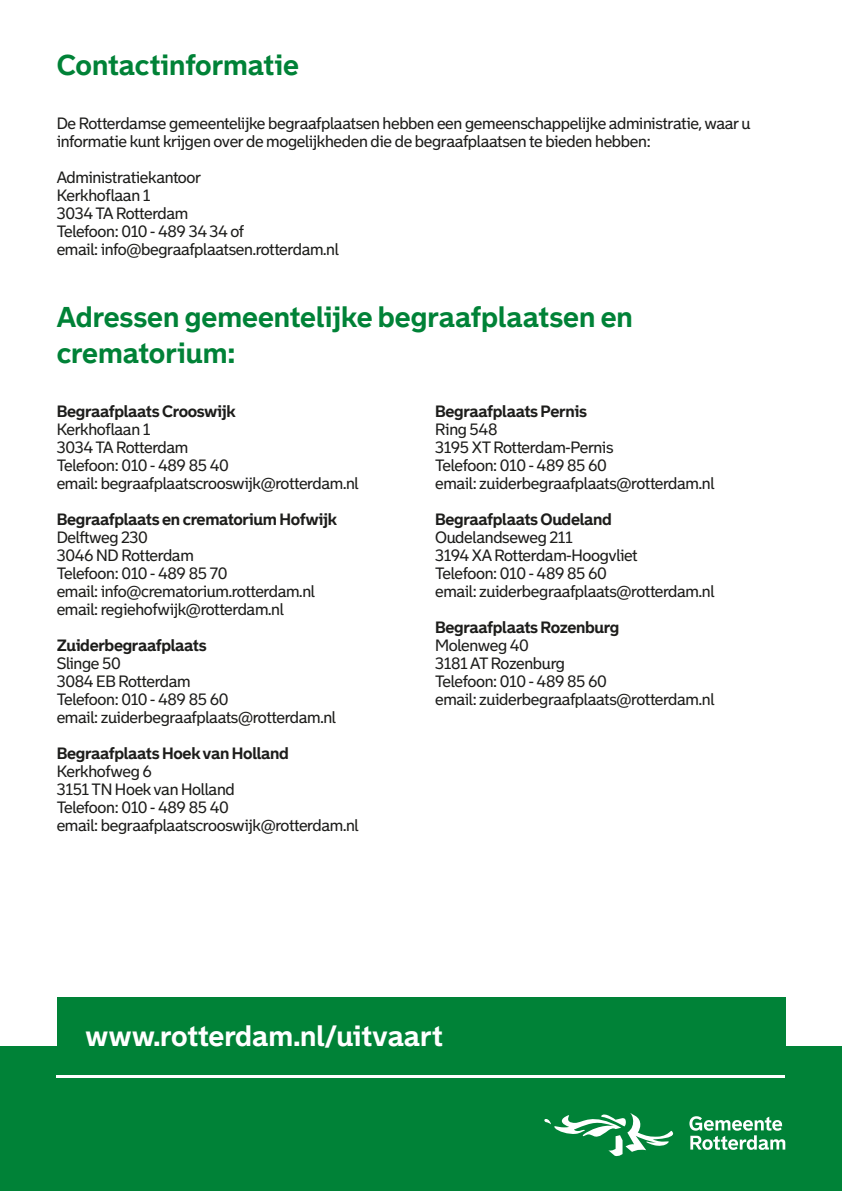
<style>
.page{position:relative;width:842px;height:1191px;background:#fff}
.page>*{position:absolute;margin:0;border:0;box-sizing:border-box;transform-origin:0 0}
.H1_Titel_binnenkant{font:700 28px/36px "Bolder";color:#008237}
.H1_Titel_binnenkant-2{font:700 28px "Bolder";color:#fff}
.P_-_Broodtekst{font:16px/18px "Bolder";letter-spacing:-.02em;color:#1d1d1b}
.P_-_Broodtekst-2{font:700 16px "Bolder";letter-spacing:-.02em;color:#1d1d1b}
</style>
<div class="page">
<div style="left:57px;top:997px;width:728px;height:194px;background:#008237"></div>
<div style="left:0;top:1046px;width:842px;height:145px;background:#008237"></div>
<hr style="left:57px;top:1074px;width:728px;height:3px;background:#fff">
<svg style="left:689px;top:1116px;width:96px;height:33px"></svg>
<svg style="left:544px;top:1113px;width:129px;height:43px"></svg>
<h1 class="H1_Titel_binnenkant" style="left:57px;top:46px;width:244px">Contactinformatie</h1>
<p class="P_-_Broodtekst" style="left:57px;top:114px;width:695px">De Rotterdamse gemeentelijke begraafplaatsen hebben een gemeenschappelijke administratie, waar u informatie kunt krijgen over de mogelijkheden die de begraafplaatsen te bieden hebben:</p>
<p class="P_-_Broodtekst" style="left:57px;top:168px;width:146px">Administratiekantoor</p>
<p class="P_-_Broodtekst" style="left:57px;top:186px;width:95px">Kerkhoflaan 1</p>
<p class="P_-_Broodtekst" style="left:57px;top:204px;width:133px">3034 TA Rotterdam</p>
<p class="P_-_Broodtekst" style="left:57px;top:222px;width:189px">Telefoon: 010 - 489 34 34 of</p>
<p class="P_-_Broodtekst" style="left:57px;top:240px;width:284px">email: info@begraafplaatsen.rotterdam.nl</p>
<h1 class="H1_Titel_binnenkant" style="left:57px;top:298px;width:578px">Adressen gemeentelijke begraafplaatsen en crematorium:</h1>
<p class="P_-_Broodtekst-2" style="left:57px;top:401px;width:181px">Begraafplaats Crooswijk</p>
<p class="P_-_Broodtekst" style="left:57px;top:420px;width:95px">Kerkhoflaan 1</p>
<p class="P_-_Broodtekst" style="left:57px;top:438px;width:133px">3034 TA Rotterdam</p>
<p class="P_-_Broodtekst" style="left:57px;top:456px;width:174px">Telefoon: 010 - 489 85 40</p>
<p class="P_-_Broodtekst" style="left:57px;top:474px;width:304px">email: begraafplaatscrooswijk@rotterdam.nl</p>
<p class="P_-_Broodtekst-2" style="left:57px;top:509px;width:282px">Begraafplaats en crematorium Hofwijk</p>
<p class="P_-_Broodtekst" style="left:57px;top:528px;width:93px">Delftweg 230</p>
<p class="P_-_Broodtekst" style="left:57px;top:546px;width:139px">3046 ND Rotterdam</p>
<p class="P_-_Broodtekst" style="left:57px;top:564px;width:172px">Telefoon: 010 - 489 85 70</p>
<p class="P_-_Broodtekst" style="left:57px;top:582px;width:260px">email: info@crematorium.rotterdam.nl</p>
<p class="P_-_Broodtekst" style="left:57px;top:600px;width:229px">email: regiehofwijk@rotterdam.nl</p>
<p class="P_-_Broodtekst-2" style="left:57px;top:635px;width:151px">Zuiderbegraafplaats</p>
<p class="P_-_Broodtekst" style="left:57px;top:654px;width:66px">Slinge 50</p>
<p class="P_-_Broodtekst" style="left:57px;top:672px;width:136px">3084 EB Rotterdam</p>
<p class="P_-_Broodtekst" style="left:57px;top:690px;width:173px">Telefoon: 010 - 489 85 60</p>
<p class="P_-_Broodtekst" style="left:57px;top:708px;width:281px">email: zuiderbegraafplaats@rotterdam.nl</p>
<p class="P_-_Broodtekst-2" style="left:57px;top:743px;width:234px">Begraafplaats Hoek van Holland</p>
<p class="P_-_Broodtekst" style="left:57px;top:762px;width:97px">Kerkhofweg 6</p>
<p class="P_-_Broodtekst" style="left:57px;top:780px;width:180px">3151 TN Hoek van Holland</p>
<p class="P_-_Broodtekst" style="left:57px;top:798px;width:174px">Telefoon: 010 - 489 85 40</p>
<p class="P_-_Broodtekst" style="left:57px;top:816px;width:304px">email: begraafplaatscrooswijk@rotterdam.nl</p>
<p class="P_-_Broodtekst-2" style="left:435px;top:401px;width:153px">Begraafplaats Pernis</p>
<p class="P_-_Broodtekst" style="left:435px;top:420px;width:64px">Ring 548</p>
<p class="P_-_Broodtekst" style="left:435px;top:438px;width:180px">3195 XT Rotterdam-Pernis</p>
<p class="P_-_Broodtekst" style="left:435px;top:456px;width:173px">Telefoon: 010 - 489 85 60</p>
<p class="P_-_Broodtekst" style="left:435px;top:474px;width:281px">email: zuiderbegraafplaats@rotterdam.nl</p>
<p class="P_-_Broodtekst-2" style="left:435px;top:509px;width:178px">Begraafplaats Oudeland</p>
<p class="P_-_Broodtekst" style="left:435px;top:528px;width:139px">Oudelandseweg 211</p>
<p class="P_-_Broodtekst" style="left:435px;top:546px;width:204px">3194 XA Rotterdam-Hoogvliet</p>
<p class="P_-_Broodtekst" style="left:435px;top:564px;width:173px">Telefoon: 010 - 489 85 60</p>
<p class="P_-_Broodtekst" style="left:435px;top:582px;width:281px">email: zuiderbegraafplaats@rotterdam.nl</p>
<p class="P_-_Broodtekst-2" style="left:435px;top:617px;width:186px">Begraafplaats Rozenburg</p>
<p class="P_-_Broodtekst" style="left:435px;top:636px;width:95px">Molenweg 40</p>
<p class="P_-_Broodtekst" style="left:435px;top:654px;width:131px">3181 AT Rozenburg</p>
<p class="P_-_Broodtekst" style="left:435px;top:672px;width:173px">Telefoon: 010 - 489 85 60</p>
<p class="P_-_Broodtekst" style="left:435px;top:690px;width:281px">email: zuiderbegraafplaats@rotterdam.nl</p>
<h1 class="H1_Titel_binnenkant-2" style="left:85px;top:1019px;width:359px">www.rotterdam.nl/uitvaart</h1>
</div>
